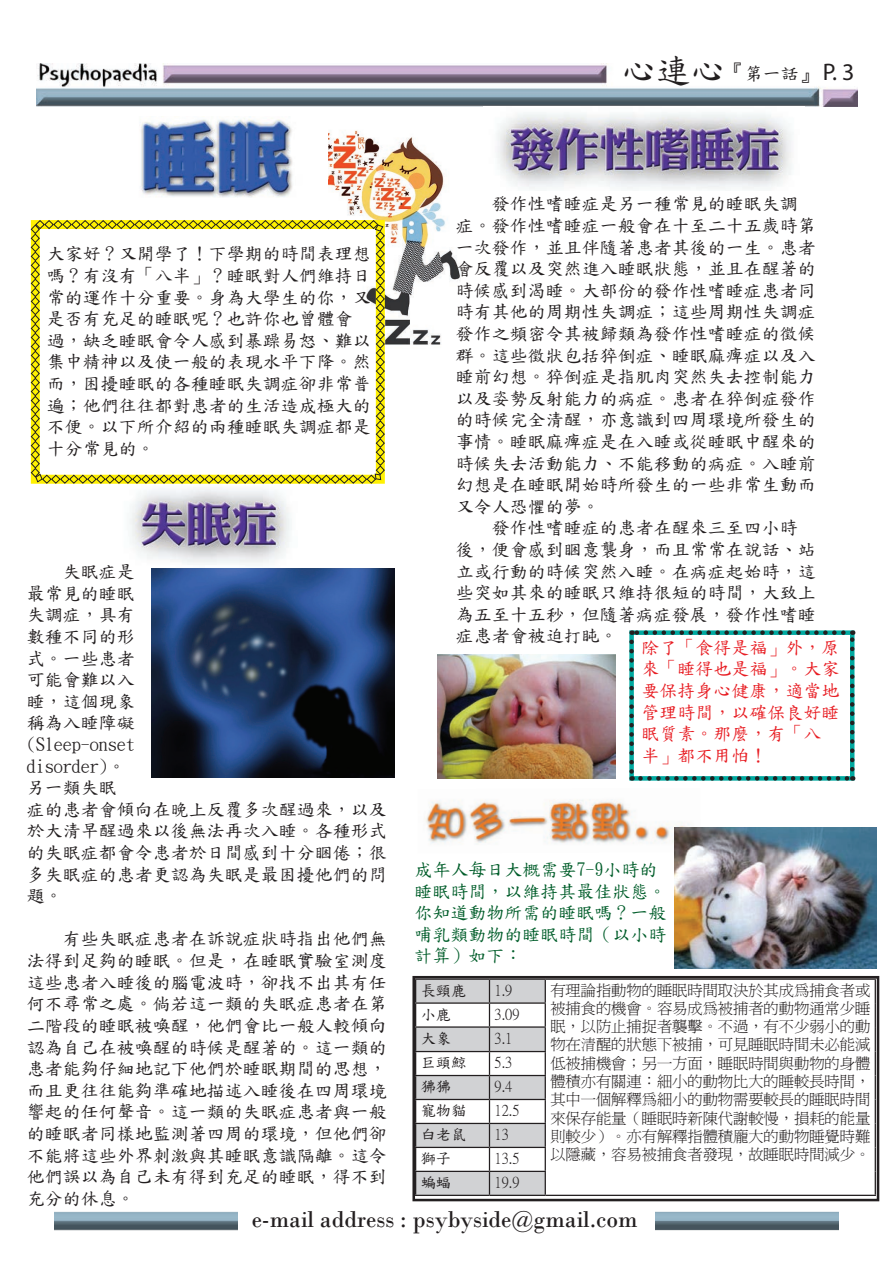
<style>
.page{position:relative;width:893px;height:1263px;background:#fff}
.page>*{position:absolute;margin:0;border:0;box-sizing:border-box;transform-origin:0 0}
.t1{font:34.5px "DF Kai Shu SB Estd BF";color:#231f20}
.t2{font:24px "Bodoni";color:#231f20}
.t3{font:18px/21.6px "DF Kai Shu SB Estd BF";color:#231f20}
.t4{font:18px/21.6px "DF Kai Shu SB Estd BF";color:#005d2a}
.t5{font:18px/21.6px "DF Kai Shu SB Estd BF";color:#e81e24}
.t6{font:15.3px/18.3px "P Ming Li U";color:#231f20;text-align:justify}
.t7{font:15.3px "DF Kai Shu SB Estd BF";color:#231f20}
.s1{font-size:21px}
.s2{font-size:18px}
.s3{font-family:"Myriad Pro";font-size:24px}
</style>
<div class="page">
<img style="left:36px;top:64px;width:821px;height:42px">
<img style="left:54px;top:1211px;width:183px;height:19px">
<img style="left:655px;top:1211px;width:184px;height:19px">
<img style="left:328px;top:130px;width:133px;height:215px">
<img style="left:129px;top:489px;width:162px;height:75px">
<img style="left:425px;top:799px;width:264px;height:45px">
<img style="left:674px;top:827px;width:202px;height:141px">
<img style="left:140px;top:118px;width:153px;height:79px">
<svg style="left:30px;top:219px;width:355px;height:265px"></svg>
<svg style="left:416px;top:980px;width:130px;height:215px"></svg>
<hr style="left:415px;top:1195px;width:74px;height:1px;background:#231f20">
<hr style="left:489px;top:1195px;width:56px;height:1px;background:#231f20">
<hr style="left:545px;top:1195px;width:331px;height:1px;background:#231f20">
<div style="left:412px;top:976px;width:467px;height:225px;border:3px solid #231f20"></div>
<img style="left:152px;top:568px;width:243px;height:210px">
<svg style="left:629px;top:642px;width:5px;height:139px"></svg>
<svg style="left:640px;top:776px;width:213px;height:5px"></svg>
<svg style="left:850px;top:630px;width:4px;height:139px"></svg>
<svg style="left:632px;top:630px;width:211px;height:5px"></svg>
<img style="left:438px;top:655px;width:178px;height:123px">
<img style="left:497px;top:113px;width:295px;height:76px">
<h1 class="t1" style="left:622px;top:53px;width:234px">心連心<span class="s1">『</span><span class="s2">第一話</span><span class="s1">』</span> <span class="s3">P. 3</span></h1>
<p class="t3" style="left:47px;top:243px;width:335px">大家好？又開學了！下學期的時間表理想嗎？有沒有「八半」？睡眠對人們維持日常的運作十分重要。身為大學生的你，又是否有充足的睡眠呢？也許你也曾體會<br>過，缺乏睡眠會令人感到暴躁易怒、難以集中精神以及使一般的表現水平下降。然而，困擾睡眠的各種睡眠失調症卻非常普遍；他們往往都對患者的生活造成極大的不便。以下所介紹的兩種睡眠失調症都是十分常見的。</p>
<p class="t3" style="left:27px;top:561px;width:362px;text-indent:36px">失眠症是<br>最常見的睡眠<br>失調症，具有<br>數種不同的形<br>式。一些患者<br>可能會難以入<br>睡，這個現象<br>稱為入睡障礙<br>(Sleep-onset<br>disorder)。<br>另一類失眠<br>症的患者會傾向在晚上反覆多次醒過來，以及於大清早醒過來以後無法再次入睡。各種形式的失眠症都會令患者於日間感到十分睏倦；很多失眠症的患者更認為失眠是最困擾他們的問題。</p>
<p class="t3" style="left:27px;top:928px;width:371px;text-indent:36px">有些失眠症患者在訴說症狀時指出他們無法得到足夠的睡眠。但是，在睡眠實驗室測度這些患者入睡後的腦電波時，卻找不出其有任何不尋常之處。倘若這一類的失眠症患者在第二階段的睡眠被喚醒，他們會比一般人較傾向認為自己在被喚醒的時候是醒著的。這一類的患者能夠仔細地記下他們於睡眠期間的思想，而且更往往能夠準確地描述入睡後在四周環境響起的任何聲音。這一類的失眠症患者與一般的睡眠者同樣地監測著四周的環境，但他們卻不能將這些外界刺激與其睡眠意識隔離。這令他們誤以為自己未有得到充足的睡眠，得不到充分的休息。</p>
<p class="t3" style="left:456px;top:193px;width:371px;text-indent:36px">發作性嗜睡症是另一種常見的睡眠失調症。發作性嗜睡症一般會在十至二十五歲時第一次發作，並且伴隨著患者其後的一生。患者會反覆以及突然進入睡眠狀態，並且在醒著的時候感到渴睡。大部份的發作性嗜睡症患者同時有其他的周期性失調症；這些周期性失調症發作之頻密令其被歸類為發作性嗜睡症的徵候群。這些徵狀包括猝倒症、睡眠麻痺症以及入睡前幻想。猝倒症是指肌肉突然失去控制能力以及姿勢反射能力的病症。患者在猝倒症發作的時候完全清醒，亦意識到四周環境所發生的事情。睡眠麻痺症是在入睡或從睡眠中醒來的時候失去活動能力、不能移動的病症。入睡前幻想是在睡眠開始時所發生的一些非常生動而又令人恐懼的夢。</p>
<p class="t3" style="left:456px;top:517px;width:372px;text-indent:36px">發作性嗜睡症的患者在醒來三至四小時後，便會感到睏意襲身，而且常常在說話、站立或行動的時候突然入睡。在病症起始時，這些突如其來的睡眠只維持很短的時間，大致上為五至十五秒，但隨著病症發展，發作性嗜睡症患者會被迫打盹。</p>
<p class="t5" style="left:641px;top:636px;width:210px">除了「食得是福」外，原來「睡得也是福」。大家要保持身心健康，適當地管理時間，以確保良好睡眠質素。那麼，有「八<br>半」都不用怕！</p>
<p class="t4" style="left:414px;top:859px;width:263px">成年人每日大概需要7-9小時的睡眠時間，以維持其最佳狀態。你知道動物所需的睡眠嗎？一般哺乳類動物的睡眠時間（以小時計算）如下：</p>
<p class="t7" style="left:421px;top:983px;width:47px">長頸鹿</p>
<p class="t6" style="left:495px;top:981px;width:19px">1.9</p>
<p class="t6" style="left:550px;top:981px;width:321px">有理論指動物的睡眠時間取決於其成為捕食者或被捕食的機會。容易成為被捕者的動物通常少睡眠，以防止捕捉者襲擊。不過，有不少弱小的動物在清醒的狀態下被捕，可見睡眠時間未必能減低被捕機會；另一方面，睡眠時間與動物的身體體積亦有關連：細小的動物比大的睡較長時間，其中一個解釋為細小的動物需要較長的睡眠時間來保存能量（睡眠時新陳代謝較慢，損耗的能量則較少）。亦有解釋指體積龐大的動物睡覺時難以隱藏，容易被捕食者發現，故睡眠時間減少。</p>
<p class="t7" style="left:421px;top:1007px;width:32px">小鹿</p>
<p class="t6" style="left:495px;top:1005px;width:27px">3.09</p>
<p class="t7" style="left:421px;top:1031px;width:32px">大象</p>
<p class="t6" style="left:495px;top:1029px;width:19px">3.1</p>
<p class="t7" style="left:421px;top:1055px;width:55px">巨頭鯨</p>
<p class="t6" style="left:495px;top:1053px;width:19px">5.3</p>
<p class="t7" style="left:421px;top:1079px;width:32px">狒狒</p>
<p class="t6" style="left:495px;top:1077px;width:19px">9.4</p>
<p class="t7" style="left:421px;top:1103px;width:47px">寵物貓</p>
<p class="t6" style="left:495px;top:1101px;width:27px">12.5</p>
<p class="t7" style="left:421px;top:1127px;width:47px">白老鼠</p>
<p class="t6" style="left:495px;top:1125px;width:16px">13</p>
<p class="t7" style="left:421px;top:1151px;width:32px">獅子</p>
<p class="t6" style="left:495px;top:1149px;width:27px">13.5</p>
<p class="t7" style="left:421px;top:1175px;width:41px">蝙蝠</p>
<p class="t6" style="left:495px;top:1173px;width:27px">19.9</p>
<h2 class="t2" style="left:252px;top:1205px;width:387px">e-mail address : psybyside@gmail.com</h2>
</div>
